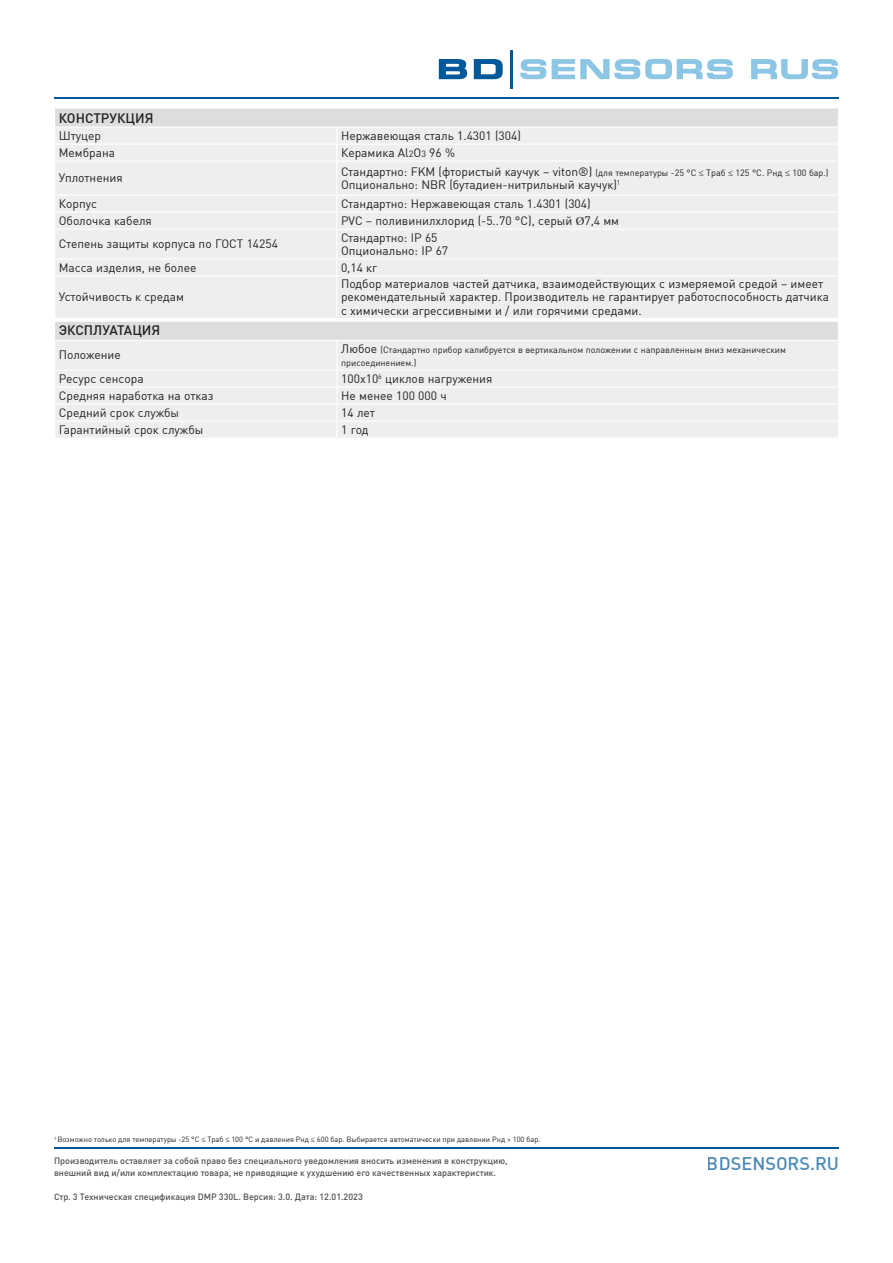
<style>
.page{position:relative;width:893px;height:1263px;background:#fff}
.page>*{position:absolute;margin:0;border:0;box-sizing:border-box;transform-origin:0 0}
.t1{font:500 18px "DIN Cyr";color:#005999}
.t2{font:500 13.5px "DIN Cyr";color:#231f20}
.t3{font:12px/13.5px "DIN Cyr";color:#231f20}
.t4{font:500 9px/12px "DIN Cyr";color:#231f20}
.t5{font:9px/13.5px "DIN Cyr";color:#231f20}
.t6{font:7.5px "DIN Cyr";color:#231f20}
.s1{font-size:9px}
.s2{font-size:12px}
.s3{font-family:"Times New Roman"}
</style>
<div class="page">
<svg style="left:751px;top:59px;width:87px;height:20px"></svg>
<svg style="left:520px;top:59px;width:26px;height:20px"></svg>
<svg style="left:552px;top:59px;width:181px;height:20px"></svg>
<svg style="left:474px;top:59px;width:29px;height:20px"></svg>
<svg style="left:439px;top:59px;width:28px;height:20px"></svg>
<hr style="left:510px;top:50px;width:3px;height:38px;background:#005999">
<hr style="left:54px;top:97px;width:785px;height:2px;background:#005999">
<hr style="left:54px;top:1147px;width:785px;height:1px;background:#005999">
<div style="left:55px;top:321px;width:783px;height:19px;background:#dcdddf"></div>
<div style="left:55px;top:341px;width:783px;height:96px;background:#eeeeef"></div>
<hr style="left:336px;top:341px;width:2px;height:28px;background:#fff">
<hr style="left:54px;top:369px;width:283px;height:2px;background:#fff">
<hr style="left:337px;top:369px;width:502px;height:2px;background:#fff">
<hr style="left:54px;top:387px;width:283px;height:1px;background:#fff">
<hr style="left:337px;top:387px;width:502px;height:1px;background:#fff">
<hr style="left:54px;top:404px;width:283px;height:1px;background:#fff">
<hr style="left:337px;top:404px;width:502px;height:1px;background:#fff">
<hr style="left:54px;top:421px;width:283px;height:1px;background:#fff">
<hr style="left:337px;top:421px;width:502px;height:1px;background:#fff">
<svg style="left:336px;top:371px;width:2px;height:66px"></svg>
<hr style="left:54px;top:321px;width:283px;height:1px;background:#fff">
<hr style="left:337px;top:321px;width:502px;height:1px;background:#fff">
<div style="left:55px;top:108px;width:783px;height:19px;background:#dcdddf"></div>
<div style="left:55px;top:128px;width:783px;height:190px;background:#eeeeef"></div>
<hr style="left:54px;top:144px;width:283px;height:1px;background:#fff">
<hr style="left:337px;top:144px;width:502px;height:1px;background:#fff">
<svg style="left:336px;top:128px;width:1px;height:33px"></svg>
<hr style="left:54px;top:161px;width:283px;height:1px;background:#fff">
<hr style="left:337px;top:161px;width:502px;height:1px;background:#fff">
<hr style="left:336px;top:162px;width:1px;height:33px;background:#fff">
<hr style="left:54px;top:195px;width:283px;height:1px;background:#fff">
<hr style="left:337px;top:195px;width:502px;height:1px;background:#fff">
<hr style="left:54px;top:212px;width:283px;height:1px;background:#fff">
<hr style="left:337px;top:212px;width:502px;height:1px;background:#fff">
<hr style="left:54px;top:229px;width:283px;height:1px;background:#fff">
<hr style="left:337px;top:229px;width:502px;height:1px;background:#fff">
<hr style="left:54px;top:258px;width:283px;height:1px;background:#fff">
<hr style="left:337px;top:258px;width:502px;height:1px;background:#fff">
<svg style="left:336px;top:196px;width:1px;height:79px"></svg>
<hr style="left:54px;top:275px;width:283px;height:1px;background:#fff">
<hr style="left:337px;top:275px;width:502px;height:1px;background:#fff">
<hr style="left:336px;top:276px;width:1px;height:42px;background:#fff">
<hr style="left:54px;top:126px;width:283px;height:2px;background:#fff">
<hr style="left:337px;top:126px;width:502px;height:2px;background:#fff">
<p class="t2" style="left:59px;top:110px;width:96px">КОНСТРУКЦИЯ</p>
<p class="t3" style="left:59px;top:129px;width:44px">Штуцер</p>
<p class="t3" style="left:341px;top:129px;width:181px">Нержавеющая сталь 1.4301 (304)</p>
<p class="t3" style="left:59px;top:146px;width:58px">Мембрана</p>
<p class="t3" style="left:341px;top:146px;width:116px">Керамика Al<span class="s1">2</span>O<span class="s1">3</span> 96 %</p>
<p class="t3" style="left:59px;top:171px;width:65px">Уплотнения</p>
<p class="t5" style="left:341px;top:166px;width:489px"><span class="s2">Стандартно: FKM (фтористый каучук – viton®)</span> (для температуры -25 °С ≤ Tраб ≤ 125 °С. Pнд ≤ 100 бар.)</p>
<p class="t3" style="left:341px;top:178px;width:281px">Опционально: NBR (бутадиен-нитрильный каучук)<sup>1</sup></p>
<p class="t3" style="left:59px;top:197px;width:40px">Корпус</p>
<p class="t3" style="left:341px;top:197px;width:251px">Стандартно: Нержавеющая сталь 1.4301 (304)</p>
<p class="t3" style="left:59px;top:214px;width:95px">Оболочка кабеля</p>
<p class="t3" style="left:341px;top:214px;width:280px">PVC – поливинилхлорид (-5..70 °C), серый <span class="s3">Ø</span>7,4 мм</p>
<p class="t3" style="left:59px;top:237px;width:221px">Степень защиты корпуса по ГОСТ 14254</p>
<p class="t3" style="left:341px;top:231px;width:109px">Стандартно: IP 65<br>Опционально: IP 67</p>
<p class="t3" style="left:59px;top:261px;width:139px">Масса изделия, не более</p>
<p class="t3" style="left:341px;top:261px;width:38px">0,14 кг</p>
<p class="t3" style="left:59px;top:290px;width:127px">Устойчивость к средам</p>
<p class="t3" style="left:341px;top:277px;width:490px">Подбор материалов частей датчика, взаимодействующих с измеряемой средой – имеет рекомендательный характер. Производитель не гарантирует работоспособность датчика с химически агрессивными и / или горячими средами.</p>
<p class="t2" style="left:59px;top:322px;width:103px">ЭКСПЛУАТАЦИЯ</p>
<p class="t3" style="left:59px;top:348px;width:63px">Положение</p>
<p class="t5" style="left:341px;top:343px;width:446px"><span class="s2">Любое</span> (Стандартно прибор калибруется в вертикальном положении с направленным вниз механическим присоединением.)</p>
<p class="t3" style="left:59px;top:372px;width:86px">Ресурс сенсора</p>
<p class="t3" style="left:341px;top:372px;width:153px">100x10<sup>6</sup> циклов нагружения</p>
<p class="t3" style="left:59px;top:389px;width:156px">Средняя наработка на отказ</p>
<p class="t3" style="left:341px;top:389px;width:107px">Не менее 100 000 ч</p>
<p class="t3" style="left:59px;top:406px;width:122px">Средний срок службы</p>
<p class="t3" style="left:341px;top:406px;width:35px">14 лет</p>
<p class="t3" style="left:59px;top:423px;width:146px">Гарантийный срок службы</p>
<p class="t3" style="left:341px;top:423px;width:29px">1 год</p>
<p class="t6" style="left:54px;top:1135px;width:488px"><sup>1</sup> Возможно только для температуры -25 °С ≤ Tраб ≤ 100 °С и давления Pнд ≤ 600 бар. Выбирается автоматически при давлении Pнд &gt; 100 бар.</p>
<p class="t4" style="left:54px;top:1155px;width:455px">Производитель оставляет за собой право без специального уведомления вносить изменения в конструкцию, внешний вид и/или комплектацию товара, не приводящие к ухудшению его качественных характеристик.</p>
<p class="t4" style="left:54px;top:1190px;width:310px">Стр. 3 Техническая спецификация DMP 330L. Версия: 3.0. Дата: 12.01.2023</p>
<h1 class="t1" style="left:707px;top:1152px;width:133px">BDSENSORS.RU</h1>
</div>
